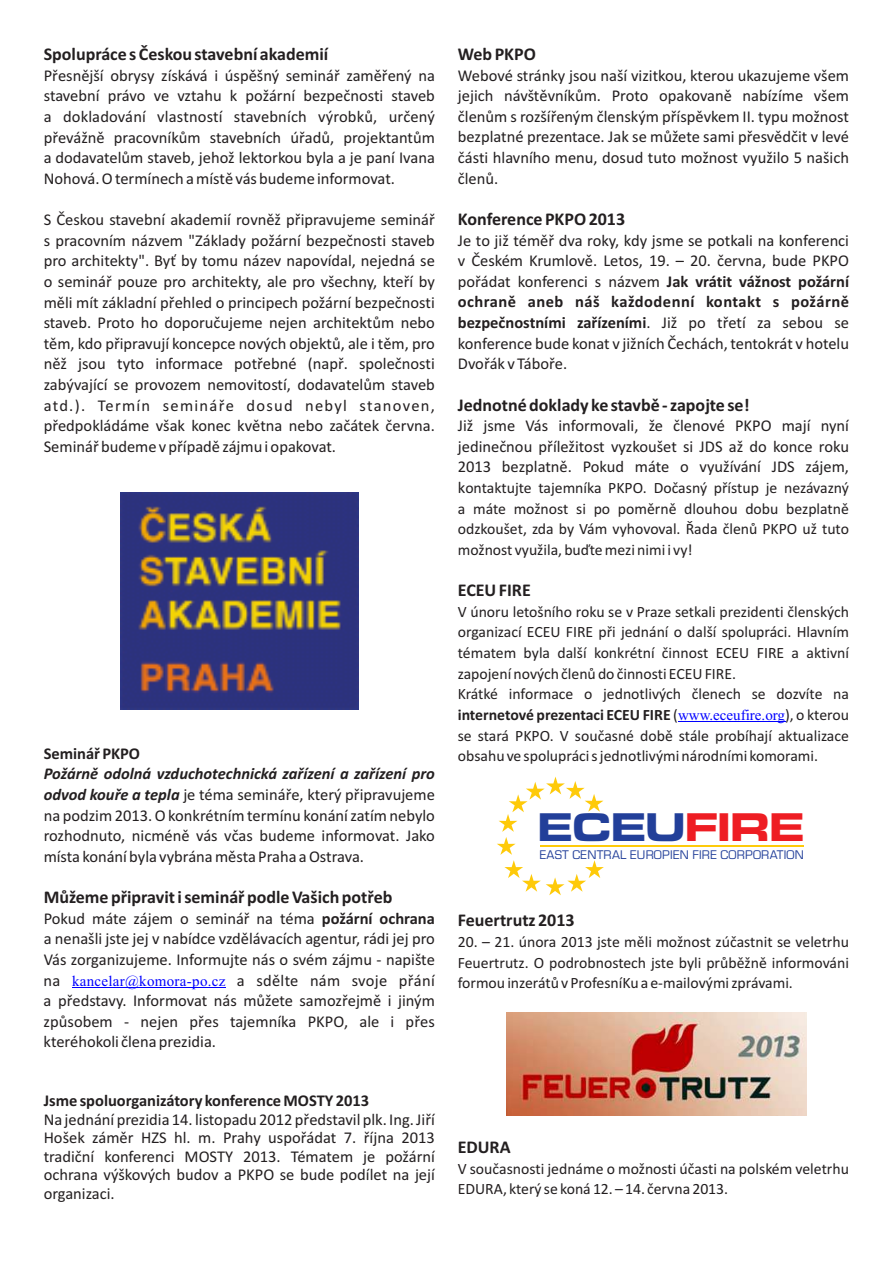
<style>
.page{position:relative;width:893px;height:1263px;background:#fff}
.page>*{position:absolute;margin:0;border:0;box-sizing:border-box;transform-origin:0 0}
.t1{font:41.55px "Eurostar Black Extended";letter-spacing:-.065em;color:#223f99}
.t2{font:700 18px "Calibri";color:#231f20}
.t3{font:16.5px/20.5px "Calibri";color:#231f20;text-align:justify}
.t4{font:700 16.5px "Calibri";color:#231f20}
.t5{font:15.75px/20.5px "Calibri";color:#231f20;text-align:justify}
.t6{font:15px "Times New Roman";letter-spacing:.02em;color:#00f}
.t7{font:13.05px "Eurostar";letter-spacing:.02em;color:#223f99}
.s1{font-weight:700;font-style:italic}
.s2{font-weight:700}
.s3{font-size:16.5px}
.s4{font-family:"Times New Roman";font-size:15px;color:#00f}
.s5{color:#ee1d23}
</style>
<div class="page">
<hr style="left:678px;top:721px;width:107px;height:1px;background:#00f">
<hr style="left:72px;top:987px;width:154px;height:1px;background:#00f">
<img style="left:120px;top:493px;width:238px;height:216px">
<hr style="left:540px;top:845px;width:263px;height:2px;background:#feca0a">
<svg style="left:497px;top:776px;width:107px;height:119px"></svg>
<img style="left:506px;top:1012px;width:301px;height:103px">
<p class="t2" style="left:44px;top:47px;width:286px">Spolupráce s Českou stavební akademií</p>
<p class="t3" style="left:44px;top:66px;width:393px">Přesnější obrysy získává i úspěšný seminář zaměřený na stavební právo ve vztahu k požární bezpečnosti staveb a dokladování vlastností stavebních výrobků, určený převážně pracovníkům stavebních úřadů, projektantům a dodavatelům staveb, jehož lektorkou byla a je paní Ivana Nohová. O termínech a místě vás budeme informovat.</p>
<p class="t3" style="left:44px;top:211px;width:393px">S Českou stavební akademií rovněž připravujeme seminář s pracovním názvem "Základy požární bezpečnosti staveb pro architekty". Byť by tomu název napovídal, nejedná se o seminář pouze pro architekty, ale pro všechny, kteří by měli mít základní přehled o principech požární bezpečnosti staveb. Proto ho doporučujeme nejen architektům nebo těm, kdo připravují koncepce nových objektů, ale i těm, pro něž jsou tyto informace potřebné (např. společnosti zabývající se provozem nemovitostí, dodavatelům staveb atd.). Termín semináře dosud nebyl stanoven, předpokládáme však konec května nebo začátek června.<br>Seminář budeme v případě zájmu i opakovat.</p>
<p class="t4" style="left:44px;top:746px;width:98px">Seminář PKPO</p>
<p class="t3" style="left:44px;top:765px;width:393px"><span class="s1">Požárně odolná vzduchotechnická zařízení a zařízení pro odvod kouře a tepla</span> je téma semináře, který připravujeme na podzim 2013. O konkrétním termínu konání zatím nebylo rozhodnuto, nicméně vás včas budeme informovat. Jako místa konání byla vybrána města Praha a Ostrava.</p>
<p class="t2" style="left:44px;top:889px;width:350px">Můžeme připravit i seminář podle Vašich potřeb</p>
<p class="t3" style="left:44px;top:909px;width:393px">Pokud máte zájem o seminář na téma <span class="s2">požární ochrana </span>a nenašli jste jej v nabídce vzdělávacích agentur, rádi jej pro Vás zorganizujeme. Informujte nás o svém zájmu - napište na</p>
<p class="t3" style="left:44px;top:971px;width:393px;text-indent:193px">a sdělte nám svoje přání a představy. Informovat nás můžete samozřejmě i jiným způsobem - nejen přes tajemníka PKPO, ale i přes kteréhokoli člena prezidia.</p>
<p class="t6" style="left:72px;top:975px;width:155px">kancelar@komora-po.cz</p>
<p class="t4" style="left:44px;top:1094px;width:327px">Jsme spoluorganizátory konference MOSTY 2013</p>
<p class="t3" style="left:44px;top:1111px;width:393px;line-height:18.5px">Na jednání prezidia 14. listopadu 2012 představil plk. Ing. Jiří Hošek záměr HZS hl. m. Prahy uspořádat 7. října 2013 tradiční konferenci MOSTY 2013. Tématem je požární ochrana výškových budov a PKPO se bude podílet na její organizaci.</p>
<p class="t2" style="left:458px;top:46px;width:80px">Web PKPO</p>
<p class="t3" style="left:458px;top:66px;width:393px">Webové stránky jsou naší vizitkou, kterou ukazujeme všem jejich návštěvníkům. Proto opakovaně nabízíme všem členům s rozšířeným členským příspěvkem II. typu možnost bezplatné prezentace. Jak se můžete sami přesvědčit v levé části hlavního menu, dosud tuto možnost využilo 5 našich členů.</p>
<p class="t2" style="left:458px;top:211px;width:169px">Konference PKPO 2013</p>
<p class="t3" style="left:458px;top:231px;width:393px">Je to již téměř dva roky, kdy jsme se potkali na konferenci v Českém Krumlově. Letos, 19. – 20. června, bude PKPO pořádat konferenci s názvem <span class="s2">Jak vrátit vážnost požární ochraně aneb náš každodenní kontakt s požárně bezpečnostními zařízeními</span>. Již po třetí za sebou se konference bude konat v jižních Čechách, tentokrát v hotelu Dvořák v Táboře.</p>
<p class="t2" style="left:458px;top:397px;width:293px">Jednotné doklady ke stavbě - zapojte se!</p>
<p class="t3" style="left:458px;top:417px;width:393px">Již jsme Vás informovali, že členové PKPO mají nyní jedinečnou příležitost vyzkoušet si JDS až do konce roku 2013 bezplatně. Pokud máte o využívání JDS zájem,</p>
<p class="t5" style="left:458px;top:479px;width:393px"><span class="s3">k</span>ontaktujte tajemníka PKPO. Dočasný přístup je nezávazný a máte možnost si po poměrně dlouhou dobu bezplatně odzkoušet, zda by Vám vyhovoval. Řada členů PKPO už tuto možnost využila, buďte mezi nimi i vy!</p>
<p class="t2" style="left:458px;top:583px;width:75px">ECEU FIRE</p>
<p class="t5" style="left:458px;top:603px;width:393px;text-align:left">V únoru letošního roku se v Praze setkali prezidenti členských organizací ECEU FIRE při jednání o další spolupráci. Hlavním tématem byla další konkrétní činnost ECEU FIRE a aktivní zapojení nových členů do činnosti ECEU FIRE.<br>Krátké informace o jednotlivých členech se dozvíte na <span class="s2">internetové prezentaci ECEU FIRE</span> (<span class="s4">www.eceufire.org</span>), o kterou se stará PKPO. V současné době stále probíhají aktualizace obsahu ve spolupráci s jednotlivými národními komorami.</p>
<h1 class="t1" style="left:537px;top:809px;width:270px">ECEU<span class="s5">FIRE</span></h1>
<p class="t7" style="left:540px;top:849px;width:266px">EAST CENTRAL EUROPIEN FIRE CORPORATION</p>
<p class="t2" style="left:458px;top:913px;width:118px">Feuertrutz 2013</p>
<p class="t5" style="left:458px;top:933px;width:393px">20. – 21. února 2013 jste měli možnost zúčastnit se veletrhu Feuertrutz. O podrobnostech jste byli průběžně informováni formou inzerátů v ProfesníKu a e-mailovými zprávami.</p>
<p class="t2" style="left:458px;top:1140px;width:54px">EDURA</p>
<p class="t5" style="left:458px;top:1159px;width:393px">V současnosti jednáme o možnosti účasti na polském veletrhu<br>EDURA, který se koná 12. – 14. června 2013.</p>
</div>
